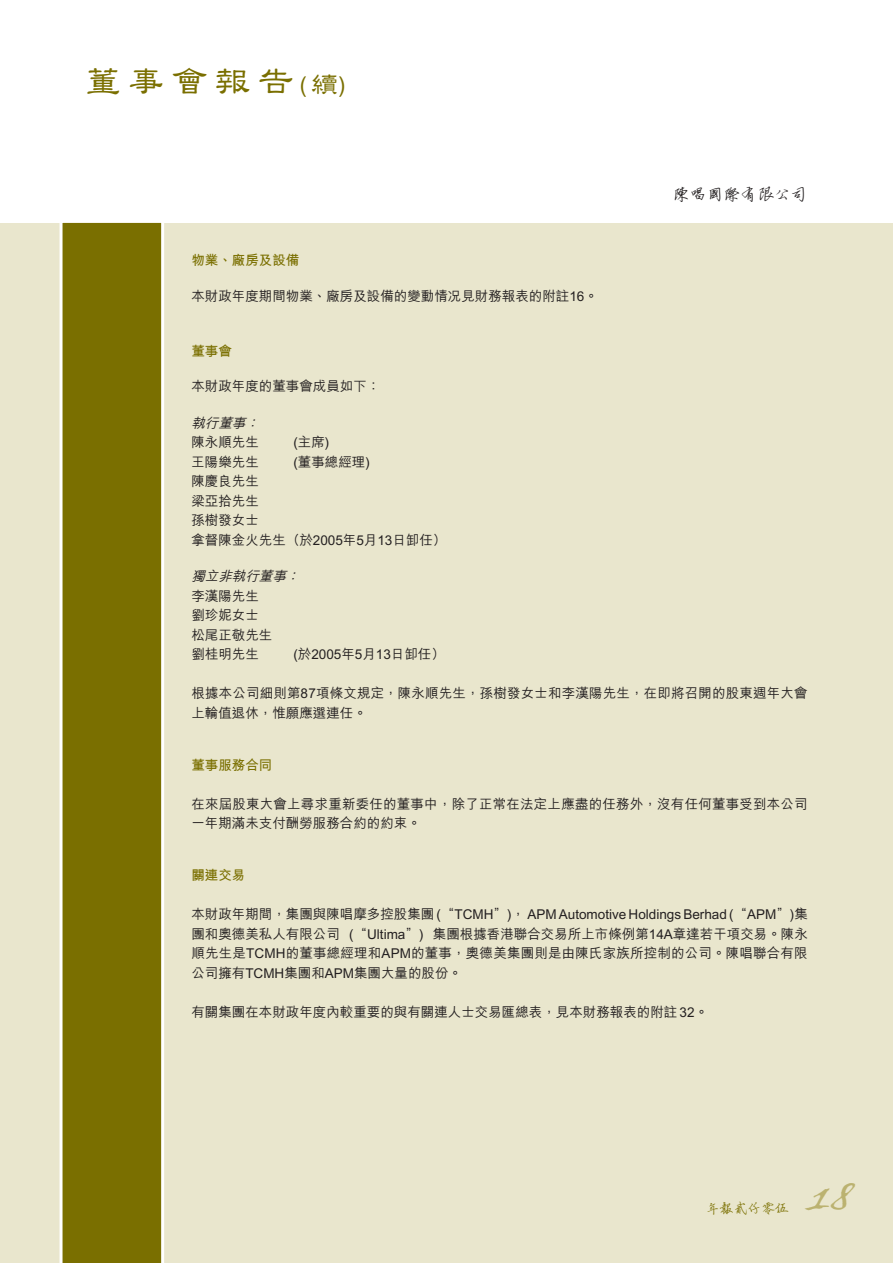
<style>
.page{position:relative;width:893px;height:1263px;background:#fff}
.page>*{position:absolute;margin:0;border:0;box-sizing:border-box;transform-origin:0 0}
.t1{font:45px "Banshee";color:#bbb270}
.t2{font:36px "DF Li Shu Md HK BF";letter-spacing:.2em;color:#7a6f00}
.t3{font:16.5px "FZYBXSFW GB1 0";letter-spacing:.025em;color:#231f20}
.t4{font:13.5px/19.5px "M Hei Medium HKSCS";color:#231f20}
.t5{font:13.5px "M Hei Bold HKSCS";color:#7a6f00}
.t6{font:italic 13.5px "M Hei Medium HKSCS";color:#231f20}
.t7{font:13.5px "FZYBXSFW GB1 0";letter-spacing:.025em;color:#7a6f00}
.s1{font-size:27px}
</style>
<div class="page">
<div style="left:0;top:223px;width:893px;height:1040px;background:#e9e6cd"></div>
<div style="left:60px;top:222px;width:104px;height:1041px;background:#7a6f00"></div>
<h2 class="t2" style="left:85px;top:63px;width:265px">董事會報告<span class="s1">(續)</span></h2>
<p class="t5" style="left:191px;top:250px;width:109px">物業、廠房及設備</p>
<p class="t4" style="left:191px;top:285px;width:408px">本財政年度期間物業、廠房及設備的變動情况見財務報表的附註16。</p>
<p class="t3" style="left:673px;top:186px;width:136px">陈唱国际有限公司</p>
<p class="t5" style="left:191px;top:341px;width:42px">董事會</p>
<p class="t4" style="left:191px;top:376px;width:190px">本財政年度的董事會成員如下：</p>
<p class="t6" style="left:191px;top:413px;width:74px">執行董事：</p>
<p class="t4" style="left:191px;top:432px;width:69px">陳永順先生</p>
<p class="t4" style="left:293px;top:432px;width:37px">(主席)</p>
<p class="t4" style="left:191px;top:451px;width:69px">王陽樂先生</p>
<p class="t4" style="left:293px;top:451px;width:78px">(董事總經理)</p>
<p class="t4" style="left:191px;top:471px;width:257px">陳慶良先生<br>梁亞拾先生<br>孫樹發女士<br>拿督陳金火先生（於2005年5月13日卸任）</p>
<p class="t6" style="left:191px;top:567px;width:114px">獨立非執行董事：</p>
<p class="t4" style="left:191px;top:585px;width:82px">李漢陽先生劉珍妮女士松尾正敬先生劉桂明先生</p>
<p class="t4" style="left:293px;top:644px;width:153px">(於2005年5月13日卸任）</p>
<p class="t4" style="left:191px;top:683px;width:618px">根據本公司細則第87項條文規定，陳永順先生，孫樹發女士和李漢陽先生，在即將召開的股東週年大會上輪值退休，惟願應選連任。</p>
<p class="t5" style="left:191px;top:755px;width:82px">董事服務合同</p>
<p class="t4" style="left:191px;top:793px;width:618px">在來屆股東大會上尋求重新委任的董事中，除了正常在法定上應盡的任務外，沒有任何董事受到本公司一年期滿未支付酬勞服務合約的約束。</p>
<p class="t5" style="left:191px;top:865px;width:55px">關連交易</p>
<p class="t4" style="left:191px;top:903px;width:618px;text-align:justify">本財政年期間，集團與陳唱摩多控股集團 (“TCMH”)， APM Automotive Holdings Berhad (“APM”)集團和奧德美私人有限公司 (“Ultima”) 集團根據香港聯合交易所上市條例第14A章達若干項交易。陳永順先生是TCMH的董事總經理和APM的董事，奧德美集團則是由陳氏家族所控制的公司。陳唱聯合有限公司擁有TCMH集團和APM集團大量的股份。</p>
<p class="t4" style="left:191px;top:1001px;width:518px">有關集團在本財政年度內較重要的與有關連人士交易匯總表，見本財務報表的附註 32。</p>
<p class="t7" style="left:706px;top:1201px;width:84px">年报贰仟零伍</p>
<h1 class="t1" style="left:808px;top:1167px;width:44px">18</h1>
</div>
